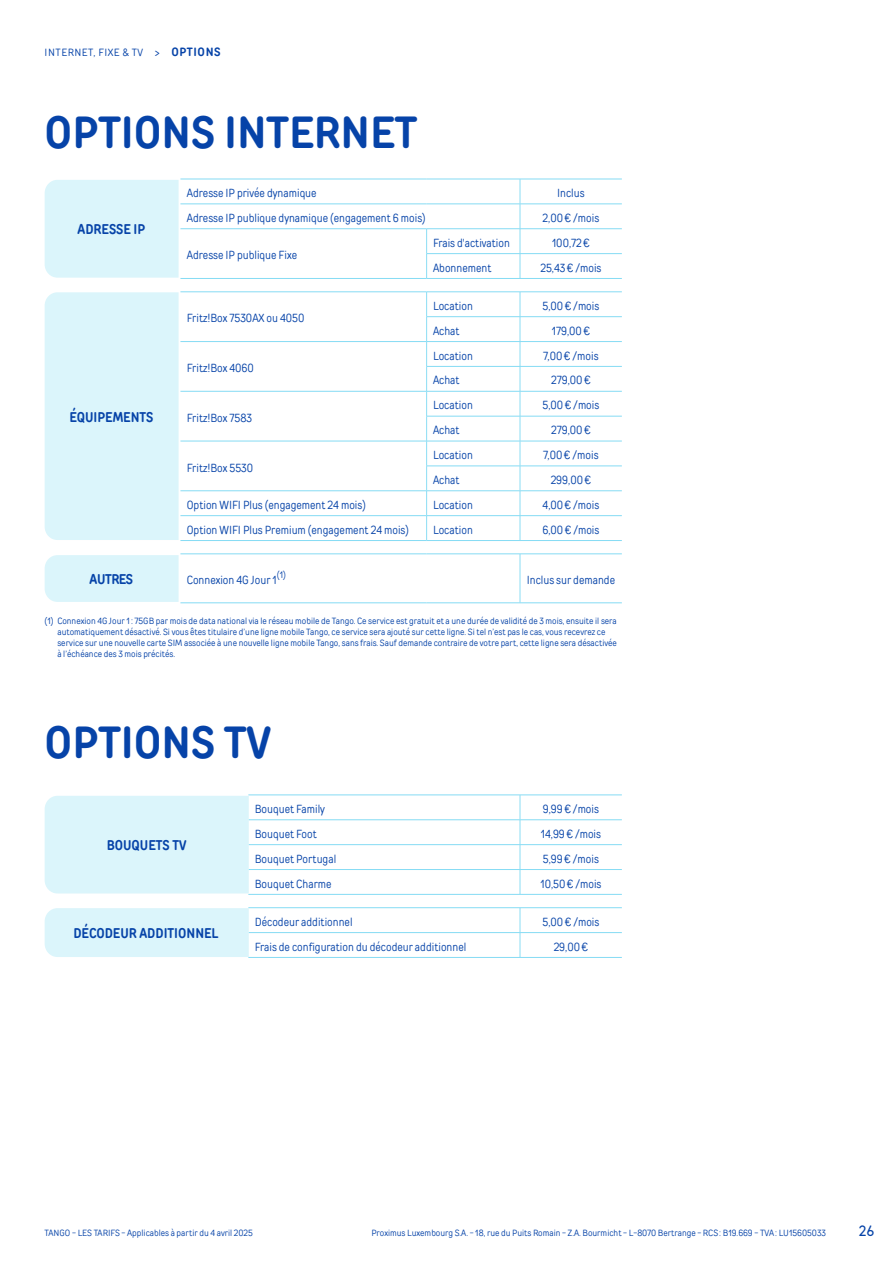
<style>
.page{position:relative;width:893px;height:1263px;background:#fff}
.page>*{position:absolute;margin:0;border:0;box-sizing:border-box;transform-origin:0 0}
.t1{font:700 45px "TT Rounds Condensed";color:#0643a8}
.t2{font:15px "Belgacom";color:#0643a8}
.t3{font:700 14.1px "TT Rounds Condensed";color:#0643a8;scale:.95 1}
.t4{font:11.7px "TT Rounds Condensed";color:#0643a8;scale:.95 1}
.t5{font:10.5px "TT Rounds Condensed";letter-spacing:.05em;color:#0643a8}
.t6{font:9.45px "TT Rounds Condensed";color:#0643a8;scale:.95 1}
.t7{font:9px/10.8px "TT Rounds Condensed";color:#0643a8}
.s1{font-weight:700;font-size:12px}
</style>
<div class="page">
<hr style="left:180px;top:554px;width:247px;height:1px;background:#88dcf4">
<hr style="left:427px;top:554px;width:93px;height:1px;background:#88dcf4">
<hr style="left:520px;top:554px;width:102px;height:1px;background:#88dcf4">
<hr style="left:520px;top:554px;width:1px;height:49px;background:#88dcf4">
<hr style="left:180px;top:602px;width:247px;height:1px;background:#88dcf4">
<hr style="left:427px;top:602px;width:93px;height:1px;background:#88dcf4">
<hr style="left:520px;top:602px;width:102px;height:1px;background:#88dcf4">
<hr style="left:180px;top:292px;width:247px;height:1px;background:#88dcf4">
<hr style="left:427px;top:292px;width:93px;height:1px;background:#88dcf4">
<hr style="left:520px;top:292px;width:102px;height:1px;background:#88dcf4">
<hr style="left:426px;top:316px;width:94px;height:1px;background:#88dcf4">
<hr style="left:520px;top:316px;width:102px;height:1px;background:#88dcf4">
<hr style="left:180px;top:341px;width:247px;height:1px;background:#88dcf4">
<hr style="left:427px;top:341px;width:93px;height:1px;background:#88dcf4">
<hr style="left:520px;top:341px;width:102px;height:1px;background:#88dcf4">
<hr style="left:426px;top:366px;width:94px;height:1px;background:#88dcf4">
<hr style="left:520px;top:366px;width:102px;height:1px;background:#88dcf4">
<hr style="left:180px;top:391px;width:247px;height:1px;background:#88dcf4">
<hr style="left:427px;top:391px;width:93px;height:1px;background:#88dcf4">
<hr style="left:520px;top:391px;width:102px;height:1px;background:#88dcf4">
<hr style="left:426px;top:416px;width:94px;height:1px;background:#88dcf4">
<hr style="left:520px;top:416px;width:102px;height:1px;background:#88dcf4">
<hr style="left:180px;top:441px;width:247px;height:1px;background:#88dcf4">
<hr style="left:427px;top:441px;width:93px;height:1px;background:#88dcf4">
<hr style="left:520px;top:441px;width:102px;height:1px;background:#88dcf4">
<hr style="left:426px;top:466px;width:94px;height:1px;background:#88dcf4">
<hr style="left:520px;top:466px;width:102px;height:1px;background:#88dcf4">
<hr style="left:180px;top:490px;width:247px;height:1px;background:#88dcf4">
<hr style="left:427px;top:490px;width:93px;height:1px;background:#88dcf4">
<hr style="left:520px;top:490px;width:102px;height:1px;background:#88dcf4">
<hr style="left:180px;top:515px;width:247px;height:1px;background:#88dcf4">
<hr style="left:427px;top:515px;width:93px;height:1px;background:#88dcf4">
<svg style="left:426px;top:292px;width:1px;height:248px"></svg>
<hr style="left:520px;top:515px;width:102px;height:1px;background:#88dcf4">
<svg style="left:520px;top:292px;width:1px;height:248px"></svg>
<hr style="left:180px;top:540px;width:247px;height:1px;background:#88dcf4">
<hr style="left:427px;top:540px;width:93px;height:1px;background:#88dcf4">
<hr style="left:520px;top:540px;width:102px;height:1px;background:#88dcf4">
<hr style="left:180px;top:179px;width:247px;height:1px;background:#88dcf4">
<hr style="left:427px;top:179px;width:93px;height:1px;background:#88dcf4">
<hr style="left:520px;top:179px;width:102px;height:1px;background:#88dcf4">
<hr style="left:180px;top:204px;width:247px;height:1px;background:#88dcf4">
<hr style="left:427px;top:204px;width:93px;height:1px;background:#88dcf4">
<hr style="left:520px;top:204px;width:102px;height:1px;background:#88dcf4">
<hr style="left:180px;top:228px;width:247px;height:1px;background:#88dcf4">
<hr style="left:180px;top:278px;width:247px;height:1px;background:#88dcf4">
<hr style="left:427px;top:228px;width:93px;height:1px;background:#88dcf4">
<hr style="left:520px;top:228px;width:102px;height:1px;background:#88dcf4">
<hr style="left:426px;top:253px;width:94px;height:1px;background:#88dcf4">
<svg style="left:426px;top:229px;width:1px;height:49px"></svg>
<hr style="left:520px;top:253px;width:102px;height:1px;background:#88dcf4">
<svg style="left:520px;top:179px;width:1px;height:99px"></svg>
<hr style="left:427px;top:278px;width:93px;height:1px;background:#88dcf4">
<hr style="left:520px;top:278px;width:102px;height:1px;background:#88dcf4">
<div style="left:45px;top:180px;width:134px;height:98px;background:#dbf5fb"></div>
<div style="left:45px;top:292px;width:134px;height:248px;background:#dbf5fb"></div>
<div style="left:45px;top:555px;width:134px;height:47px;background:#dbf5fb"></div>
<hr style="left:248px;top:907px;width:272px;height:1px;background:#88dcf4">
<hr style="left:520px;top:907px;width:102px;height:1px;background:#88dcf4">
<hr style="left:248px;top:932px;width:272px;height:1px;background:#88dcf4">
<hr style="left:520px;top:932px;width:102px;height:1px;background:#88dcf4">
<svg style="left:520px;top:908px;width:1px;height:49px"></svg>
<hr style="left:248px;top:957px;width:272px;height:1px;background:#88dcf4">
<hr style="left:520px;top:957px;width:102px;height:1px;background:#88dcf4">
<hr style="left:248px;top:795px;width:272px;height:1px;background:#88dcf4">
<hr style="left:520px;top:795px;width:102px;height:1px;background:#88dcf4">
<hr style="left:248px;top:819px;width:272px;height:1px;background:#88dcf4">
<hr style="left:520px;top:819px;width:102px;height:1px;background:#88dcf4">
<hr style="left:248px;top:844px;width:272px;height:1px;background:#88dcf4">
<hr style="left:520px;top:844px;width:102px;height:1px;background:#88dcf4">
<hr style="left:248px;top:869px;width:272px;height:1px;background:#88dcf4">
<hr style="left:520px;top:869px;width:102px;height:1px;background:#88dcf4">
<svg style="left:520px;top:795px;width:1px;height:99px"></svg>
<hr style="left:248px;top:894px;width:272px;height:1px;background:#88dcf4">
<hr style="left:520px;top:894px;width:102px;height:1px;background:#88dcf4">
<div style="left:45px;top:796px;width:204px;height:97px;background:#dbf5fb"></div>
<div style="left:45px;top:908px;width:204px;height:49px;background:#dbf5fb"></div>
<p class="t5" style="left:45px;top:45px;width:177px">INTERNET, FIXE &amp; TV &gt; <span class="s1">OPTIONS</span></p>
<h1 class="t1" style="left:45px;top:102px;width:374px">OPTIONS INTERNET</h1>
<p class="t3" style="left:78px;top:220px;width:73px">ADRESSE IP</p>
<p class="t3" style="left:69px;top:407px;width:90px">ÉQUIPEMENTS</p>
<p class="t4" style="left:187px;top:185px;width:138px">Adresse IP privée dynamique</p>
<p class="t4" style="left:557px;top:185px;width:30px">Inclus</p>
<p class="t4" style="left:187px;top:210px;width:253px">Adresse IP publique dynamique (engagement 6 mois)</p>
<p class="t4" style="left:543px;top:210px;width:61px">2,00€ /mois</p>
<p class="t4" style="left:187px;top:247px;width:118px">Adresse IP publique Fixe</p>
<p class="t4" style="left:433px;top:235px;width:83px">Frais d'activation</p>
<p class="t4" style="left:552px;top:235px;width:41px">100,72€</p>
<p class="t4" style="left:433px;top:260px;width:63px">Abonnement</p>
<p class="t4" style="left:540px;top:260px;width:66px">25,43€ /mois</p>
<p class="t4" style="left:187px;top:310px;width:125px">Fritz!Box 7530AX ou 4050</p>
<p class="t4" style="left:187px;top:360px;width:72px">Fritz!Box 4060</p>
<p class="t4" style="left:187px;top:410px;width:70px">Fritz!Box 7583</p>
<p class="t4" style="left:187px;top:460px;width:71px">Fritz!Box 5530</p>
<p class="t4" style="left:433px;top:298px;width:44px">Location</p>
<p class="t4" style="left:542px;top:298px;width:61px">5,00€ /mois</p>
<p class="t4" style="left:433px;top:323px;width:30px">Achat</p>
<p class="t4" style="left:552px;top:323px;width:42px">179,00€</p>
<p class="t4" style="left:433px;top:348px;width:44px">Location</p>
<p class="t4" style="left:543px;top:348px;width:60px">7,00€ /mois</p>
<p class="t4" style="left:433px;top:373px;width:30px">Achat</p>
<p class="t4" style="left:551px;top:373px;width:43px">279,00€</p>
<p class="t4" style="left:433px;top:397px;width:44px">Location</p>
<p class="t4" style="left:542px;top:397px;width:61px">5,00€ /mois</p>
<p class="t4" style="left:433px;top:422px;width:30px">Achat</p>
<p class="t4" style="left:551px;top:422px;width:43px">279,00€</p>
<p class="t4" style="left:433px;top:447px;width:44px">Location</p>
<p class="t4" style="left:543px;top:447px;width:60px">7,00€ /mois</p>
<p class="t4" style="left:433px;top:472px;width:30px">Achat</p>
<p class="t4" style="left:551px;top:472px;width:44px">299,00€</p>
<p class="t4" style="left:187px;top:497px;width:190px">Option WIFI Plus (engagement 24 mois)</p>
<p class="t4" style="left:433px;top:497px;width:44px">Location</p>
<p class="t4" style="left:543px;top:497px;width:61px">4,00€ /mois</p>
<p class="t4" style="left:187px;top:522px;width:235px">Option WIFI Plus Premium (engagement 24 mois)</p>
<p class="t4" style="left:433px;top:522px;width:44px">Location</p>
<p class="t4" style="left:542px;top:522px;width:61px">6,00€ /mois</p>
<p class="t6" style="left:277px;top:568px;width:11px">(1)</p>
<p class="t3" style="left:90px;top:570px;width:47px">AUTRES</p>
<p class="t4" style="left:187px;top:572px;width:96px">Connexion 4G Jour 1</p>
<p class="t4" style="left:527px;top:572px;width:95px">Inclus sur demande</p>
<p class="t7" style="left:57px;top:615px;width:561px;text-indent:-13px">(1) Connexion 4G Jour 1: 75GB par mois de data national via le réseau mobile de Tango. Ce service est gratuit et a une durée de validité de 3 mois, ensuite il sera automatiquement désactivé. Si vous êtes titulaire d’une ligne mobile Tango, ce service sera ajouté sur cette ligne. Si tel n’est pas le cas, vous recevrez ce service sur une nouvelle carte SIM associée à une nouvelle ligne mobile Tango, sans frais. Sauf demande contraire de votre part, cette ligne sera désactivée à l’échéance des 3 mois précités.</p>
<h1 class="t1" style="left:45px;top:712px;width:228px">OPTIONS TV</h1>
<p class="t3" style="left:107px;top:836px;width:85px">BOUQUETS TV</p>
<p class="t3" style="left:73px;top:924px;width:154px">DÉCODEUR ADDITIONNEL</p>
<p class="t4" style="left:255px;top:801px;width:76px">Bouquet Family</p>
<p class="t4" style="left:543px;top:801px;width:61px">9,99€ /mois</p>
<p class="t4" style="left:255px;top:826px;width:67px">Bouquet Foot</p>
<p class="t4" style="left:541px;top:826px;width:65px">14,99€ /mois</p>
<p class="t4" style="left:255px;top:851px;width:87px">Bouquet Portugal</p>
<p class="t4" style="left:543px;top:851px;width:60px">5,99€ /mois</p>
<p class="t4" style="left:255px;top:876px;width:82px">Bouquet Charme</p>
<p class="t4" style="left:540px;top:876px;width:66px">10,50€ /mois</p>
<p class="t4" style="left:255px;top:914px;width:105px">Décodeur additionnel</p>
<p class="t4" style="left:542px;top:914px;width:61px">5,00€ /mois</p>
<p class="t4" style="left:255px;top:939px;width:224px">Frais de configuration du décodeur additionnel</p>
<p class="t4" style="left:554px;top:939px;width:38px">29,00€</p>
<p class="t7" style="left:45px;top:1227px;width:210px">TANGO - LES TARIFS - Applicables à partir du 4 avril 2025</p>
<p class="t7" style="left:371px;top:1227px;width:456px">Proximus Luxembourg S.A. - 18, rue du Puits Romain - Z.A. Bourmicht - L-8070 Bertrange - RCS: B19.669 - TVA: LU15605033</p>
<p class="t2" style="left:859px;top:1222px;width:17px">26</p>
</div>
